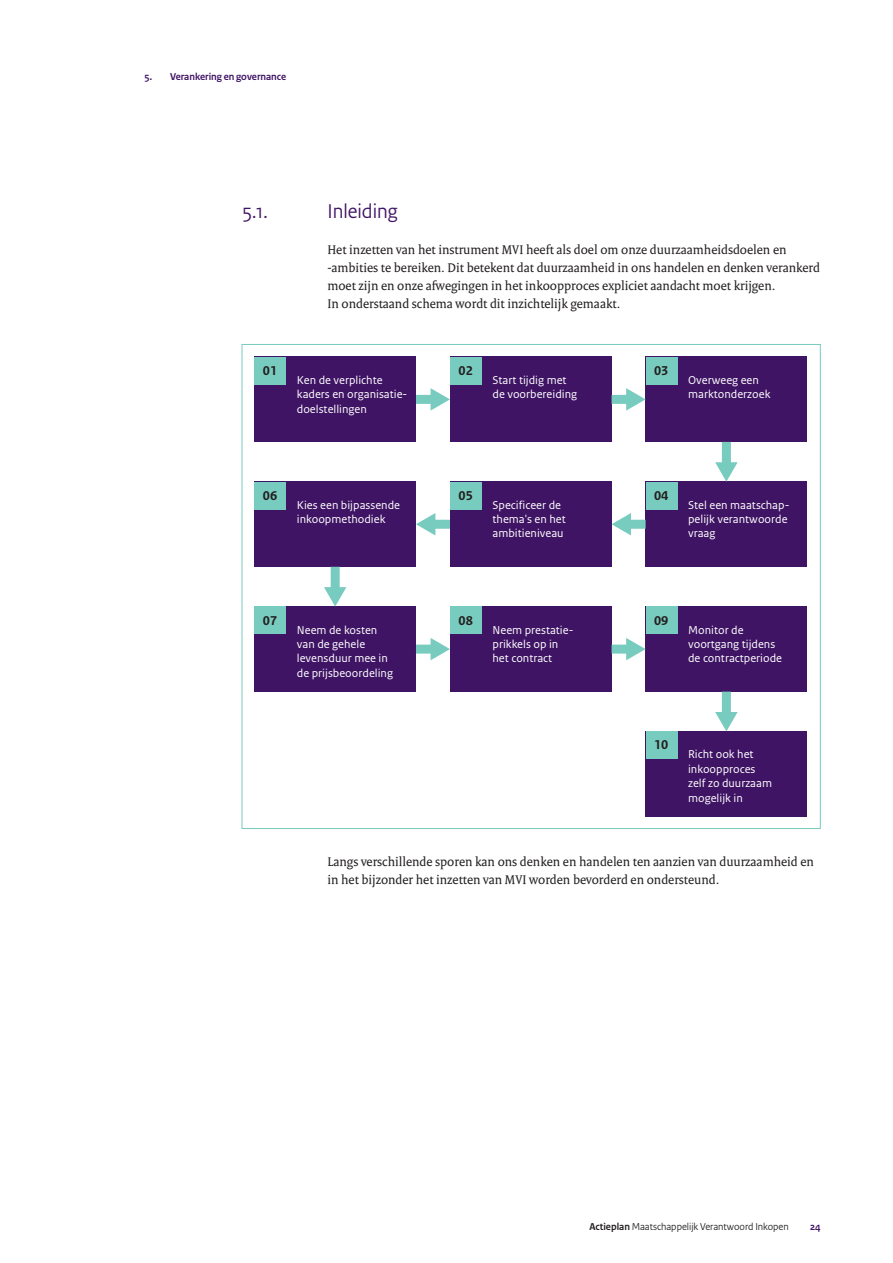
<style>
.page{position:relative;width:893px;height:1263px;background:#fff}
.page>*{position:absolute;margin:0;border:0;box-sizing:border-box;transform-origin:0 0}
._04_RO_Paragraafkop{font:21px "Rijksoverheid Sans Heading";color:#3f1464}
._10_RO_Broodtekst_Se{font:13.5px/18px "Rijksoverheid Serif";color:#231f20}
.t1{font:700 13.5px "Rijksoverheid Sans Text";color:#231f20}
.t2{font:12px/14.4px "Rijksoverheid Sans Text";color:#fff}
.t3{font:10.5px "Rijksoverheid Sans Heading";color:#231f20}
.t4{font:700 10.5px "Rijksoverheid Sans Heading";color:#3f1464}
.s1{font-weight:700}
</style>
<div class="page">
<div style="left:254px;top:357px;width:162px;height:85px;background:#3f1464"></div>
<div style="left:450px;top:357px;width:162px;height:85px;background:#3f1464"></div>
<div style="left:646px;top:357px;width:161px;height:85px;background:#3f1464"></div>
<div style="left:254px;top:482px;width:162px;height:85px;background:#3f1464"></div>
<div style="left:450px;top:482px;width:162px;height:85px;background:#3f1464"></div>
<div style="left:646px;top:482px;width:161px;height:85px;background:#3f1464"></div>
<div style="left:254px;top:606px;width:162px;height:86px;background:#3f1464"></div>
<div style="left:450px;top:606px;width:162px;height:86px;background:#3f1464"></div>
<div style="left:646px;top:606px;width:161px;height:86px;background:#3f1464"></div>
<div style="left:646px;top:731px;width:161px;height:85px;background:#3f1464"></div>
<div style="left:254px;top:357px;width:32px;height:28px;background:#78cbbf"></div>
<div style="left:646px;top:357px;width:31px;height:28px;background:#78cbbf"></div>
<div style="left:450px;top:357px;width:32px;height:28px;background:#78cbbf"></div>
<div style="left:254px;top:482px;width:32px;height:27px;background:#78cbbf"></div>
<div style="left:646px;top:482px;width:31px;height:27px;background:#78cbbf"></div>
<div style="left:450px;top:482px;width:32px;height:27px;background:#78cbbf"></div>
<div style="left:254px;top:607px;width:32px;height:27px;background:#78cbbf"></div>
<div style="left:646px;top:607px;width:31px;height:27px;background:#78cbbf"></div>
<div style="left:450px;top:607px;width:32px;height:27px;background:#78cbbf"></div>
<div style="left:646px;top:731px;width:31px;height:28px;background:#78cbbf"></div>
<div style="left:416px;top:395px;width:18px;height:9px;background:#78cbbf"></div>
<svg style="left:431px;top:388px;width:19px;height:23px"></svg>
<div style="left:612px;top:395px;width:17px;height:9px;background:#78cbbf"></div>
<svg style="left:626px;top:388px;width:20px;height:23px"></svg>
<div style="left:432px;top:520px;width:18px;height:9px;background:#78cbbf"></div>
<svg style="left:416px;top:513px;width:19px;height:22px"></svg>
<div style="left:628px;top:520px;width:18px;height:9px;background:#78cbbf"></div>
<svg style="left:612px;top:513px;width:19px;height:22px"></svg>
<div style="left:416px;top:645px;width:18px;height:9px;background:#78cbbf"></div>
<svg style="left:431px;top:638px;width:19px;height:22px"></svg>
<div style="left:612px;top:645px;width:17px;height:9px;background:#78cbbf"></div>
<svg style="left:626px;top:638px;width:20px;height:22px"></svg>
<div style="left:722px;top:442px;width:9px;height:24px;background:#78cbbf"></div>
<svg style="left:715px;top:462px;width:23px;height:20px"></svg>
<div style="left:722px;top:692px;width:9px;height:23px;background:#78cbbf"></div>
<svg style="left:715px;top:712px;width:23px;height:19px"></svg>
<div style="left:331px;top:567px;width:9px;height:23px;background:#78cbbf"></div>
<svg style="left:324px;top:587px;width:22px;height:19px"></svg>
<p class="t4" style="left:145px;top:71px;width:143px">5. Verankering en governance</p>
<p class="_04_RO_Paragraafkop" style="left:242px;top:199px;width:27px">5.1.</p>
<p class="_04_RO_Paragraafkop" style="left:327px;top:199px;width:72px">Inleiding</p>
<p class="_10_RO_Broodtekst_Se" style="left:327px;top:240px;width:494px">Het inzetten van het instrument MVI heeft als doel om onze duurzaamheidsdoelen en -ambities te bereiken. Dit betekent dat duurzaamheid in ons handelen en denken verankerd moet zijn en onze afwegingen in het inkoopproces expliciet aandacht moet krijgen.<br>In onderstaand schema wordt dit inzichtelijk gemaakt.</p>
<p class="t1" style="left:263px;top:363px;width:16px">01</p>
<p class="t1" style="left:458px;top:363px;width:16px">02</p>
<p class="t1" style="left:654px;top:363px;width:16px">03</p>
<p class="t2" style="left:297px;top:373px;width:112px">Ken de verplichte kaders en organisatie&shy;doelstellingen</p>
<p class="t2" style="left:688px;top:373px;width:84px">Overweeg een marktonderzoek</p>
<p class="t2" style="left:492px;top:373px;width:86px">Start tijdig met de voorbereiding</p>
<p class="t1" style="left:263px;top:488px;width:16px">06</p>
<p class="t1" style="left:458px;top:488px;width:16px">05</p>
<p class="t1" style="left:654px;top:488px;width:16px">04</p>
<p class="t2" style="left:297px;top:498px;width:105px">Kies een bijpassende inkoopmethodiek</p>
<p class="t2" style="left:688px;top:498px;width:103px">Stel een maatschap&shy;pelijk verantwoorde vraag</p>
<p class="t2" style="left:492px;top:498px;width:75px">Specificeer de thema's en het ambitieniveau</p>
<p class="t1" style="left:263px;top:612px;width:16px">07</p>
<p class="t1" style="left:458px;top:612px;width:16px">08</p>
<p class="t1" style="left:654px;top:612px;width:16px">09</p>
<p class="t2" style="left:297px;top:623px;width:98px">Neem de kosten van de gehele levensduur mee in de prijsbeoordeling</p>
<p class="t2" style="left:688px;top:623px;width:95px">Monitor de voortgang tijdens de contractperiode</p>
<p class="t2" style="left:492px;top:623px;width:83px">Neem prestatie&shy;prikkels op in het contract</p>
<p class="t1" style="left:654px;top:737px;width:16px">10</p>
<p class="t2" style="left:688px;top:747px;width:85px">Richt ook het inkoopproces zelf zo duurzaam mogelijk in</p>
<p class="_10_RO_Broodtekst_Se" style="left:327px;top:852px;width:488px">Langs verschillende sporen kan ons denken en handelen ten aanzien van duurzaamheid en in het bijzonder het inzetten van MVI worden bevorderd en ondersteund.</p>
<p class="t3" style="left:589px;top:1221px;width:201px"><span class="s1">Actieplan</span> Maatschappelijk Verantwoord Inkopen</p>
<p class="t4" style="left:810px;top:1221px;width:12px">24</p>
</div>
